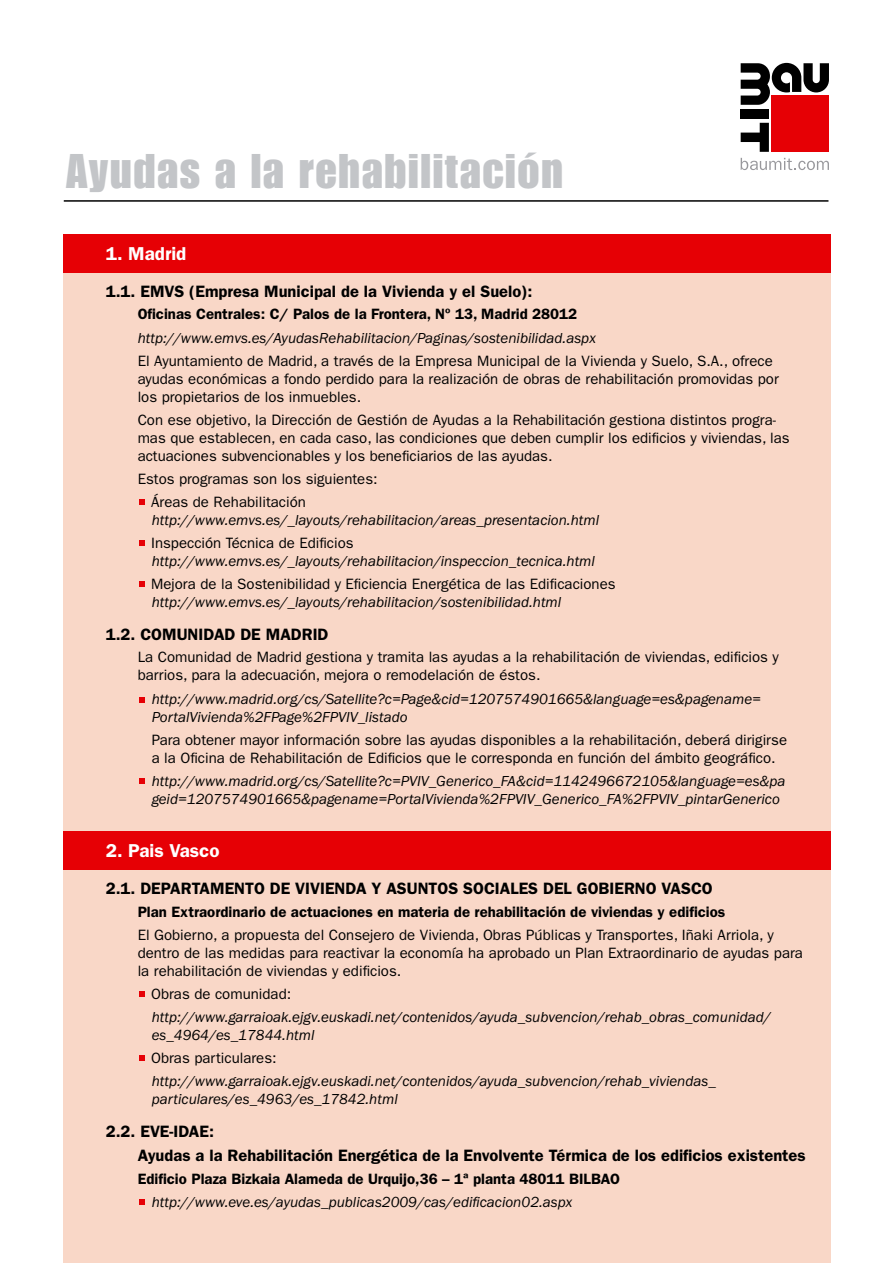
<style>
.page{position:relative;width:893px;height:1263px;background:#fff}
.page>*{position:absolute;margin:0;border:0;box-sizing:border-box;transform-origin:0 0}
.t1{font:47.7px "Impact LT Std";letter-spacing:.035em;color:#c3c5c8}
.t2{font:600 18.75px "ITC Franklin Gothic Std";color:#fff}
.t3{font:600 16.5px/24.5px "ITC Franklin Gothic Std";color:#000}
.t4{font:15px/18px "ITC Franklin Gothic Std";color:#000}
.t5{font:italic 15px/18px "ITC Franklin Gothic Std";color:#000}
.t6{font:600 15px "ITC Franklin Gothic Std";color:#000}
</style>
<div class="page">
<div style="left:63px;top:273px;width:767px;height:561px;background:#f9d7c7"></div>
<div style="left:63px;top:870px;width:767px;height:393px;background:#f9d7c7"></div>
<div style="left:741px;top:110px;width:28px;height:9px;background:#000"></div>
<svg style="left:741px;top:123px;width:28px;height:29px"></svg>
<div style="left:772px;top:95px;width:57px;height:57px;background:#e60005"></div>
<svg style="left:741px;top:63px;width:88px;height:42px"></svg>
<svg style="left:741px;top:158px;width:88px;height:12px"></svg>
<hr style="left:64px;top:200px;width:764px;height:2px;background:#000">
<div style="left:63px;top:234px;width:767px;height:39px;background:#e60005"></div>
<div style="left:63px;top:831px;width:767px;height:39px;background:#e60005"></div>
<svg style="left:139px;top:499px;width:5px;height:6px"></svg>
<svg style="left:139px;top:540px;width:5px;height:6px"></svg>
<svg style="left:139px;top:582px;width:5px;height:5px"></svg>
<svg style="left:139px;top:697px;width:5px;height:5px"></svg>
<svg style="left:139px;top:991px;width:5px;height:5px"></svg>
<svg style="left:139px;top:1055px;width:5px;height:5px"></svg>
<svg style="left:139px;top:1199px;width:5px;height:6px"></svg>
<svg style="left:139px;top:779px;width:5px;height:5px"></svg>
<h1 class="t1" style="left:66px;top:144px;width:499px">Ayudas a la rehabilitación</h1>
<p class="t2" style="left:106px;top:242px;width:82px">1. Madrid</p>
<p class="t3" style="left:106px;top:279px;width:428px">1.1. EMVS (Empresa Municipal de la Vivienda y el Suelo):</p>
<p class="t6" style="left:138px;top:305px;width:441px">Oficinas Centrales: C/ Palos de la Frontera, Nº 13, Madrid 28012</p>
<p class="t5" style="left:138px;top:329px;width:460px">http://www.emvs.es/AyudasRehabilitacion/Paginas/sostenibilidad.aspx</p>
<p class="t4" style="left:138px;top:352px;width:643px">El Ayuntamiento de Madrid, a través de la Empresa Municipal de la Vivienda y Suelo, S.A., ofrece ayudas económicas a fondo perdido para la realización de obras de rehabilitación promovidas por los propietarios de los inmuebles.</p>
<p class="t4" style="left:138px;top:411px;width:654px">Con ese objetivo, la Dirección de Gestión de Ayudas a la Rehabilitación gestiona distintos progra&shy;mas que establecen, en cada caso, las condiciones que deben cumplir los edificios y viviendas, las actuaciones subvencionables y los beneficiarios de las ayudas.</p>
<p class="t4" style="left:138px;top:470px;width:241px">Estos programas son los siguientes:</p>
<p class="t4" style="left:138px;top:493px;width:170px">• Áreas de Rehabilitación</p>
<p class="t5" style="left:152px;top:511px;width:449px">http://www.emvs.es/_layouts/rehabilitacion/areas_presentacion.html</p>
<p class="t4" style="left:138px;top:534px;width:217px">• Inspección Técnica de Edificios</p>
<p class="t5" style="left:152px;top:552px;width:445px">http://www.emvs.es/_layouts/rehabilitacion/inspeccion_tecnica.html</p>
<p class="t4" style="left:138px;top:575px;width:479px">• Mejora de la Sostenibilidad y Eficiencia Energética de las Edificaciones</p>
<p class="t5" style="left:152px;top:593px;width:411px">http://www.emvs.es/_layouts/rehabilitacion/sostenibilidad.html</p>
<p class="t3" style="left:106px;top:622px;width:224px">1.2. COMUNIDAD DE MADRID</p>
<p class="t4" style="left:138px;top:648px;width:643px">La Comunidad de Madrid gestiona y tramita las ayudas a la rehabilitación de viviendas, edificios y barrios, para la adecuación, mejora o remodelación de éstos.</p>
<p class="t5" style="left:152px;top:690px;width:611px">http://www.madrid.org/cs/Satellite?c=Page&amp;cid=1207574901665&amp;language=es&amp;pagename=<br>PortalVivienda%2FPage%2FPVIV_listado</p>
<p class="t4" style="left:152px;top:731px;width:637px">Para obtener mayor información sobre las ayudas disponibles a la rehabilitación, deberá dirigirse a la Oficina de Rehabilitación de Edificios que le corresponda en función del ámbito geográfico.</p>
<p class="t5" style="left:152px;top:772px;width:635px">http://www.madrid.org/cs/Satellite?c=PVIV_Generico_FA&amp;cid=1142496672105&amp;language=es&amp;pa geid=1207574901665&amp;pagename=PortalVivienda%2FPVIV_Generico_FA%2FPVIV_pintarGenerico</p>
<p class="t2" style="left:106px;top:839px;width:115px">2. Pais Vasco</p>
<p class="t3" style="left:106px;top:876px;width:609px">2.1. DEPARTAMENTO DE VIVIENDA Y ASUNTOS SOCIALES DEL GOBIERNO VASCO</p>
<p class="t6" style="left:138px;top:902px;width:589px">Plan Extraordinario de actuaciones en materia de rehabilitación de viviendas y edificios</p>
<p class="t4" style="left:138px;top:926px;width:667px">El Gobierno, a propuesta del Consejero de Vivienda, Obras Públicas y Transportes, Iñaki Arriola, y dentro de las medidas para reactivar la economía ha aprobado un Plan Extraordinario de ayudas para la rehabilitación de viviendas y edificios.</p>
<p class="t4" style="left:138px;top:985px;width:155px">• Obras de comunidad:</p>
<p class="t5" style="left:152px;top:1008px;width:621px">http://www.garraioak.ejgv.euskadi.net/contenidos/ayuda_subvencion/rehab_obras_comunidad/ es_4964/es_17844.html</p>
<p class="t4" style="left:138px;top:1049px;width:141px">• Obras particulares:</p>
<p class="t5" style="left:152px;top:1072px;width:566px">http://www.garraioak.ejgv.euskadi.net/contenidos/ayuda_subvencion/rehab_viviendas_ particulares/es_4963/es_17842.html</p>
<p class="t3" style="left:138px;top:1119px;width:670px;text-indent:-32px">2.2. EVE-IDAE:<br>Ayudas a la Rehabilitación Energética de la Envolvente Térmica de los edificios existentes</p>
<p class="t6" style="left:138px;top:1170px;width:484px">Edificio Plaza Bizkaia Alameda de Urquijo,36 – 1ª planta 48011 BILBAO</p>
<p class="t5" style="left:152px;top:1193px;width:422px">http://www.eve.es/ayudas_publicas2009/cas/edificacion02.aspx</p>
</div>
